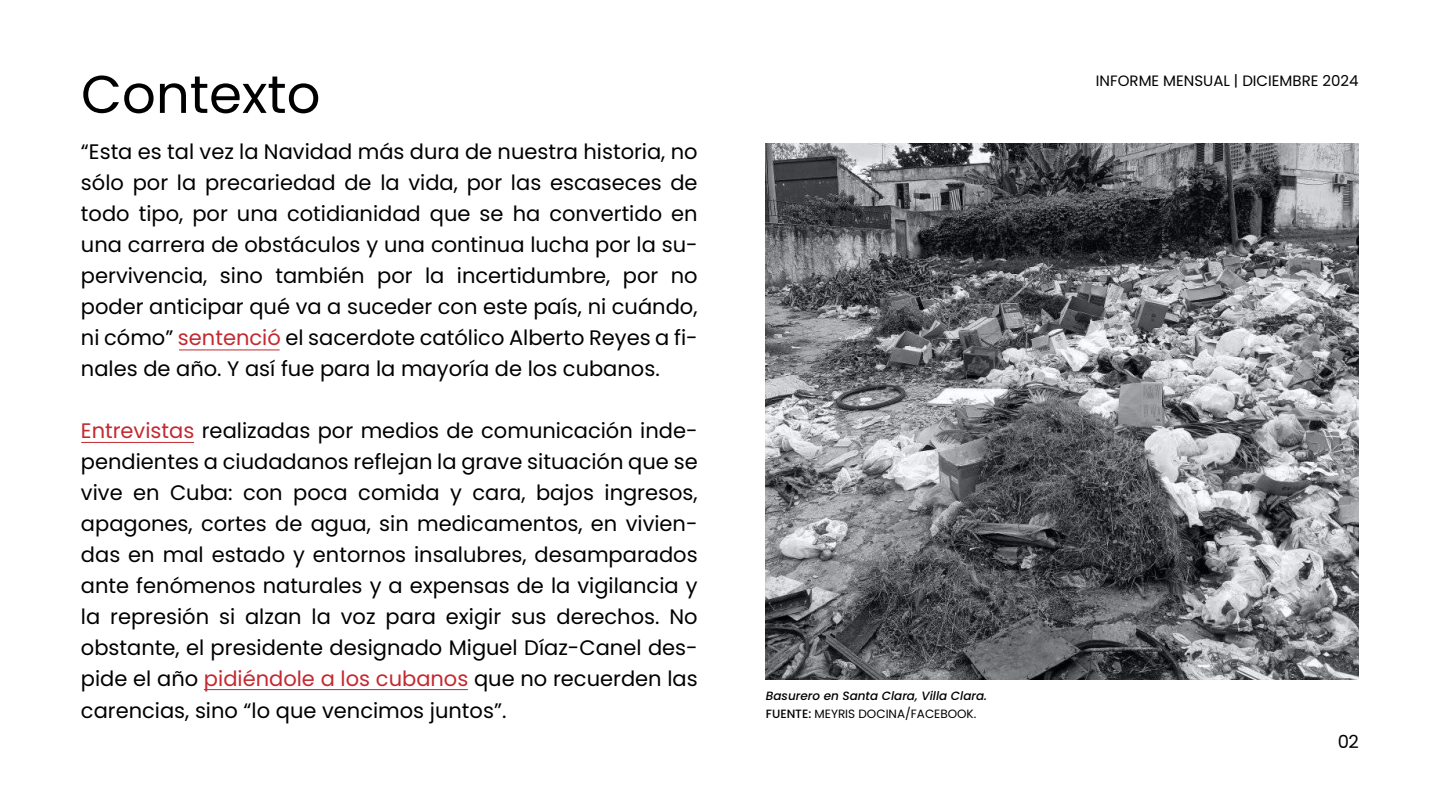
<style>
.page{position:relative;width:1440px;height:810px;background:#fff}
.page>*{position:absolute;margin:0;border:0;box-sizing:border-box;transform-origin:0 0}
.t1{font:53px "Poppins";color:#000002}
.t2{font:21px/31.1px "Poppins";color:#000002;text-align:justify}
.t3{font:18px "Poppins";color:#000002}
.t4{font:15px "Poppins";color:#000002}
.t5{font:italic 500 12px/18px "Poppins";color:#000002}
.s1{color:#c32930}
.s2{font-style:normal}
.s3{font-weight:400;font-style:normal}
</style>
<div class="page">
<svg style="left:766px;top:143px;width:593px;height:537px;background:#717276"></svg>
<hr style="left:179px;top:349px;width:101px;height:1px;background:#c32930">
<hr style="left:81px;top:442px;width:113px;height:1px;background:#c32930">
<hr style="left:204px;top:689px;width:264px;height:1px;background:#c32930">
<h1 class="t1" style="left:81px;top:64px;width:241px">Contexto</h1>
<p class="t4" style="left:1096px;top:72px;width:264px">INFORME MENSUAL | DICIEMBRE 2024</p>
<p class="t2" style="left:81px;top:136px;width:618px">“Esta es tal vez la Navidad más dura de nuestra historia, no sólo por la precariedad de la vida, por las escaseces de todo tipo, por una cotidianidad que se ha convertido en una carrera de obstáculos y una continua lucha por la su&shy;pervivencia, sino también por la incertidumbre, por no poder anticipar qué va a suceder con este país, ni cuándo, ni cómo” <span class="s1">sentenció</span> el sacerdote católico Alberto Reyes a fi&shy;nales de año. Y así fue para la mayoría de los cubanos.</p>
<p class="t2" style="left:81px;top:415px;width:618px"><span class="s1">Entrevistas</span> realizadas por medios de comunicación inde&shy;pendientes a ciudadanos reflejan la grave situación que se vive en Cuba: con poca comida y cara, bajos ingresos, apagones, cortes de agua, sin medicamentos, en vivien&shy;das en mal estado y entornos insalubres, desamparados ante fenómenos naturales y a expensas de la vigilancia y la represión si alzan la voz para exigir sus derechos. No obstante, el presidente designado Miguel Díaz-Canel des&shy;pide el año <span class="s1">pidiéndole a los cubanos</span> que no recuerden las carencias, sino “lo que vencimos juntos”.</p>
<p class="t5" style="left:766px;top:687px;width:223px">Basurero en Santa Clara, Villa Clara.<br><span class="s2">FUENTE:</span> <span class="s3">MEYRIS DOCINA/FACEBOOK.</span></p>
<p class="t3" style="left:1338px;top:732px;width:23px">02</p>
</div>
